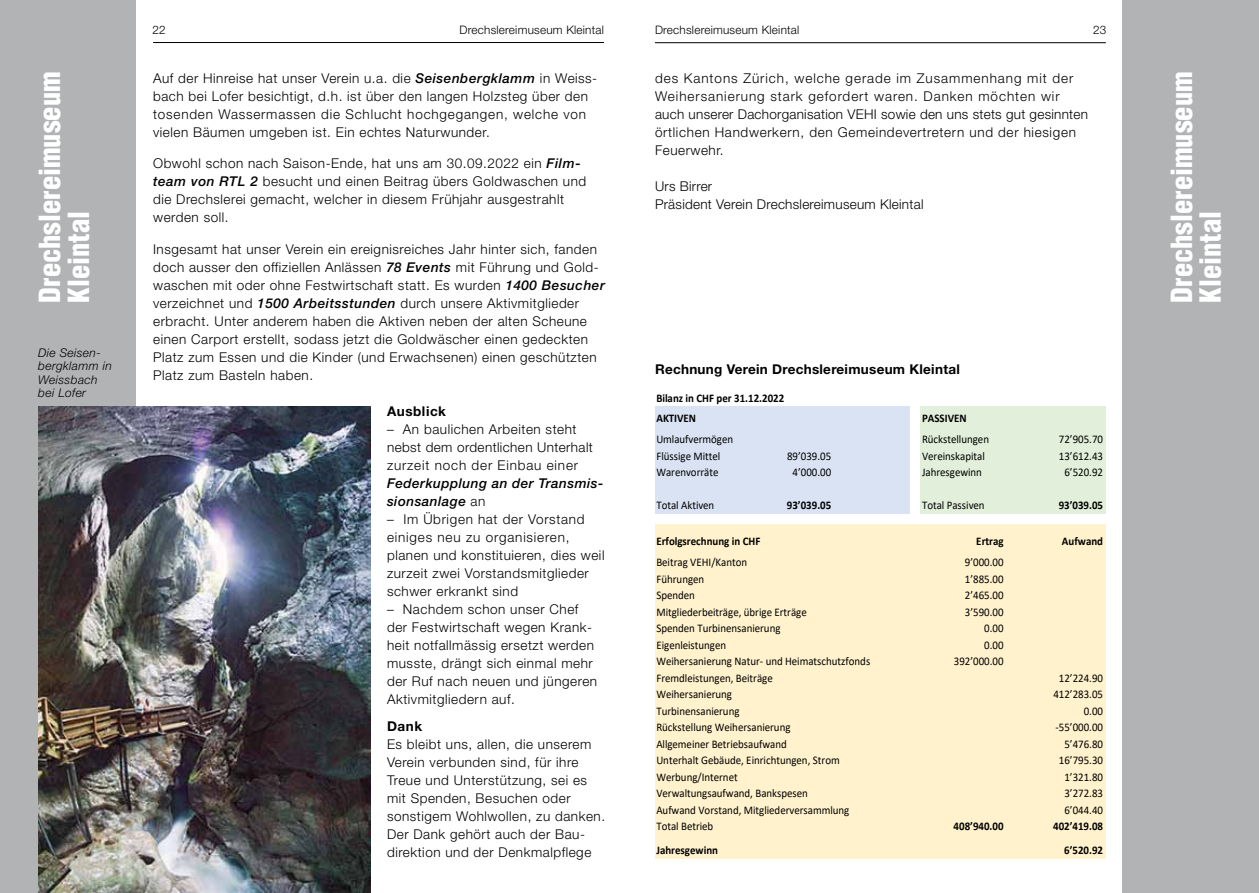
<style>
.page{position:relative;width:1259px;height:893px;background:#fff}
.page>*{position:absolute;margin:0;border:0;box-sizing:border-box;transform-origin:0 0}
.t1{font:900 condensed 28.5px/28.8px "Helvetica";color:#fff}
.t2{font:300 13.5px/18px "Helvetica Neue";letter-spacing:.04em;color:#000}
.t3{font:300 13.5px/18px "Helvetica Neue";letter-spacing:.02em;color:#000}
.t4{font:700 13.5px "Helvetica Neue";letter-spacing:.02em;color:#000}
.t5{font:italic 500 13.5px/18px "Helvetica Neue";letter-spacing:.035em;color:#000}
.t6{font:700 13.5px "Helvetica Neue";letter-spacing:.04em;color:#000}
.t7{font:700 13.05px "Calibri";color:#000;scale:.93 1}
.t8{font:italic 300 12px/13.5px "Helvetica Neue";letter-spacing:.03em;color:#000}
.t9{font:11.7px "Calibri";color:#000;scale:.93 1}
.t10{font:700 11.7px/20.5px "Calibri";color:#000;scale:.93 1}
.t11{font:300 11.7px "Helvetica Neue";letter-spacing:.02em;color:#000}
.s1{font-weight:500;font-style:italic}
.s2{font-weight:300;font-style:normal}
</style>
<div class="page">
<hr style="left:153px;top:42px;width:451px;height:1px;background:#000">
<hr style="left:655px;top:42px;width:451px;height:1px;background:#000">
<div style="left:0;top:0;width:136px;height:893px;background:#b1b3b4"></div>
<div style="left:1123px;top:0;width:136px;height:893px;background:#b1b3b4"></div>
<img style="left:38px;top:406px;width:332px;height:487px">
<div style="left:655px;top:406px;width:255px;height:58px;background:#dae3f3"></div>
<div style="left:920px;top:406px;width:185px;height:58px;background:#e2efda"></div>
<div style="left:655px;top:464px;width:255px;height:33px;background:#dae3f3"></div>
<div style="left:920px;top:464px;width:185px;height:33px;background:#e2efda"></div>
<div style="left:655px;top:497px;width:255px;height:17px;background:#dae3f3"></div>
<div style="left:920px;top:497px;width:185px;height:17px;background:#e2efda"></div>
<div style="left:655px;top:524px;width:450px;height:334px;background:#fff2cc"></div>
<h1 class="t1" style="left:35px;top:303px;width:233px;rotate:-90deg">Drechslereimuseum<br>Kleintal</h1>
<p class="t8" style="left:38px;top:345px;width:75px">Die Seisen&shy;bergklamm in<br>Weissbach bei Lofer</p>
<p class="t11" style="left:152px;top:22px;width:15px">22</p>
<p class="t11" style="left:459px;top:23px;width:146px">Drechslereimuseum Kleintal</p>
<p class="t2" style="left:153px;top:69px;width:446px">Auf der Hinreise hat unser Verein u.a. die <span class="s1">Seisenbergklamm</span> in Weiss&shy;bach bei Lofer besichtigt, d.h. ist über den langen Holzsteg über den tosenden Wassermassen die Schlucht hochgegangen, welche von vielen Bäumen umgeben ist. Ein echtes Naturwunder.</p>
<p class="t2" style="left:153px;top:154px;width:435px">Obwohl schon nach Saison-Ende, hat uns am 30.09.2022 ein <span class="s1">Film&shy;team von RTL 2</span> besucht und einen Beitrag übers Goldwaschen und die Drechslerei gemacht, welcher in diesem Frühjahr ausgestrahlt werden soll.</p>
<p class="t2" style="left:153px;top:240px;width:453px">Insgesamt hat unser Verein ein ereignisreiches Jahr hinter sich, fanden doch ausser den offiziellen Anlässen <span class="s1">78 Events</span> mit Führung und Gold&shy;waschen mit oder ohne Festwirtschaft statt. Es wurden <span class="s1">1400 Besucher </span>verzeichnet und <span class="s1">1500 Arbeitsstunden</span> durch unsere Aktivmitglieder erbracht. Unter anderem haben die Aktiven neben der alten Scheune einen Carport erstellt, sodass jetzt die Goldwäscher einen gedeckten Platz zum Essen und die Kinder (und Erwachsenen) einen geschützten Platz zum Basteln haben.</p>
<p class="t6" style="left:387px;top:403px;width:60px">Ausblick</p>
<p class="t2" style="left:387px;top:420px;width:207px">– An baulichen Arbeiten steht nebst dem ordentlichen Unterhalt zurzeit noch der Einbau einer</p>
<p class="t5" style="left:387px;top:474px;width:218px">Federkupplung an der Transmis&shy;sionsanlage <span class="s2">an</span></p>
<p class="t2" style="left:387px;top:510px;width:219px">– Im Übrigen hat der Vorstand einiges neu zu organisieren, planen und konstituieren, dies weil zurzeit zwei Vorstandsmitglieder schwer erkrankt sind</p>
<p class="t2" style="left:387px;top:600px;width:212px">– Nachdem schon unser Chef der Festwirtschaft wegen Krank&shy;heit notfallmässig ersetzt werden musste, drängt sich einmal mehr der Ruf nach neuen und jüngeren<br>Aktivmitgliedern auf.</p>
<p class="t4" style="left:387px;top:718px;width:37px">Dank</p>
<p class="t2" style="left:387px;top:735px;width:220px">Es bleibt uns, allen, die unserem<br>Verein verbunden sind, für ihre<br>Treue und Unterstützung, sei es mit Spenden, Besuchen oder sonstigem Wohlwollen, zu danken.<br>Der Dank gehört auch der Bau&shy;direktion und der Denkmalpflege</p>
<p class="t11" style="left:655px;top:23px;width:146px">Drechslereimuseum Kleintal</p>
<p class="t11" style="left:1093px;top:22px;width:15px">23</p>
<p class="t2" style="left:655px;top:69px;width:434px">des Kantons Zürich, welche gerade im Zusammenhang mit der Weihersanierung stark gefordert waren. Danken möchten wir auch unserer Dachorganisation VEHI sowie den uns stets gut gesinnten örtlichen Handwerkern, den Gemeindevertretern und der hiesigen Feuerwehr.</p>
<p class="t3" style="left:655px;top:177px;width:270px">Urs Birrer<br>Präsident Verein Drechslereimuseum Kleintal</p>
<p class="t4" style="left:655px;top:361px;width:306px">Rechnung Verein Drechslereimuseum Kleintal</p>
<p class="t7" style="left:656px;top:367px;width:145px">Verein Drechslerei Kleintal</p>
<p class="t10" style="left:656px;top:387px;width:139px">Bilanz in CHF per 31.12.2022<br>AKTIVEN</p>
<p class="t10" style="left:922px;top:408px;width:50px">PASSIVEN</p>
<p class="t9" style="left:656px;top:431px;width:84px">Umlaufvermögen</p>
<p class="t9" style="left:922px;top:431px;width:74px">Rückstellungen</p>
<p class="t9" style="left:1059px;top:431px;width:49px">72’905.70</p>
<p class="t9" style="left:656px;top:448px;width:70px">Flüssige Mittel</p>
<p class="t9" style="left:787px;top:448px;width:49px">89’039.05</p>
<p class="t9" style="left:922px;top:448px;width:69px">Vereinskapital</p>
<p class="t9" style="left:1059px;top:448px;width:49px">13’612.43</p>
<p class="t9" style="left:656px;top:464px;width:68px">Warenvorräte</p>
<p class="t9" style="left:792px;top:464px;width:43px">4’000.00</p>
<p class="t9" style="left:922px;top:464px;width:66px">Jahresgewinn</p>
<p class="t9" style="left:1064px;top:464px;width:43px">6’520.92</p>
<p class="t9" style="left:656px;top:497px;width:64px">Total Aktiven</p>
<p class="t10" style="left:787px;top:495px;width:49px">93’039.05</p>
<p class="t9" style="left:922px;top:497px;width:69px">Total Passiven</p>
<p class="t10" style="left:1058px;top:495px;width:49px">93’039.05</p>
<p class="t10" style="left:656px;top:531px;width:113px">Erfolgsrechnung in CHF</p>
<p class="t10" style="left:976px;top:531px;width:31px">Ertrag</p>
<p class="t10" style="left:1062px;top:531px;width:46px">Aufwand</p>
<p class="t9" style="left:656px;top:554px;width:99px">Beitrag VEHI/Kanton</p>
<p class="t9" style="left:965px;top:554px;width:43px">9’000.00</p>
<p class="t9" style="left:656px;top:571px;width:53px">Führungen</p>
<p class="t9" style="left:965px;top:571px;width:43px">1’885.00</p>
<p class="t9" style="left:656px;top:587px;width:43px">Spenden</p>
<p class="t9" style="left:965px;top:587px;width:43px">2’465.00</p>
<p class="t9" style="left:656px;top:604px;width:163px">Mitgliederbeiträge, übrige Erträge</p>
<p class="t9" style="left:965px;top:604px;width:43px">3’590.00</p>
<p class="t9" style="left:656px;top:620px;width:135px">Spenden Turbinensanierung</p>
<p class="t9" style="left:984px;top:620px;width:22px">0.00</p>
<p class="t9" style="left:656px;top:637px;width:77px">Eigenleistungen</p>
<p class="t9" style="left:984px;top:637px;width:22px">0.00</p>
<p class="t9" style="left:656px;top:653px;width:231px">Weihersanierung Natur- und Heimatschutzfonds</p>
<p class="t9" style="left:954px;top:653px;width:55px">392’000.00</p>
<p class="t9" style="left:656px;top:670px;width:127px">Fremdleistungen, Beiträge</p>
<p class="t9" style="left:1059px;top:670px;width:49px">12’224.90</p>
<p class="t9" style="left:656px;top:686px;width:83px">Weihersanierung</p>
<p class="t9" style="left:1053px;top:686px;width:55px">412’283.05</p>
<p class="t9" style="left:656px;top:703px;width:91px">Turbinensanierung</p>
<p class="t9" style="left:1083px;top:703px;width:22px">0.00</p>
<p class="t9" style="left:656px;top:719px;width:146px">Rückstellung Weihersanierung</p>
<p class="t9" style="left:1055px;top:719px;width:53px">-55’000.00</p>
<p class="t9" style="left:656px;top:736px;width:142px">Allgemeiner Betriebsaufwand</p>
<p class="t9" style="left:1064px;top:736px;width:43px">5’476.80</p>
<p class="t9" style="left:656px;top:752px;width:199px">Unterhalt Gebäude, Einrichtungen, Strom</p>
<p class="t9" style="left:1059px;top:752px;width:49px">16’795.30</p>
<p class="t9" style="left:656px;top:769px;width:89px">Werbung/Internet</p>
<p class="t9" style="left:1064px;top:769px;width:43px">1’321.80</p>
<p class="t9" style="left:656px;top:785px;width:164px">Verwaltungsaufwand, Bankspesen</p>
<p class="t9" style="left:1064px;top:785px;width:43px">3’272.83</p>
<p class="t9" style="left:656px;top:802px;width:209px">Aufwand Vorstand, Mitgliederversammlung</p>
<p class="t9" style="left:1064px;top:802px;width:43px">6’044.40</p>
<p class="t9" style="left:656px;top:818px;width:63px">Total Betrieb</p>
<p class="t10" style="left:953px;top:816px;width:55px">408’940.00</p>
<p class="t10" style="left:1053px;top:816px;width:55px">402’419.08</p>
<p class="t10" style="left:656px;top:840px;width:68px">Jahresgewinn</p>
<p class="t10" style="left:1064px;top:840px;width:43px">6’520.92</p>
<h1 class="t1" style="left:1167px;top:303px;width:233px;rotate:-90deg">Drechslereimuseum<br>Kleintal</h1>
</div>
